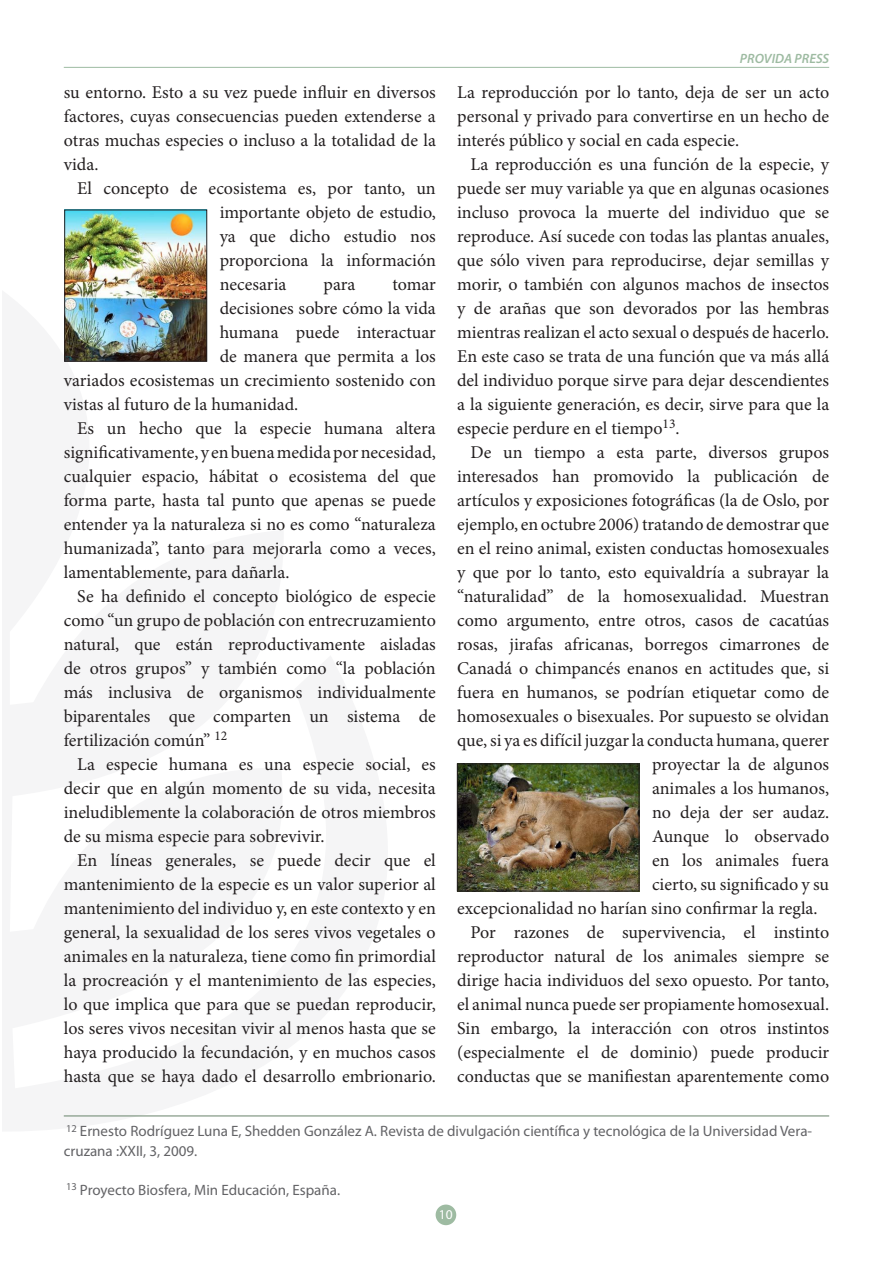
<style>
.page{position:relative;width:893px;height:1263px;background:#fff}
.page>*{position:absolute;margin:0;border:0;box-sizing:border-box;transform-origin:0 0}
.t1{font:18px/24px "Minion Pro";color:#231f20;text-align:justify}
.t2{font:15px/19.5px "Myriad Pro";color:#636366}
.t3{font:italic 600 13.5px "Myriad Pro";color:#9ebba2}
.t4{font:13.5px "Myriad Pro";color:#fff}
</style>
<div class="page">
<div style="left:436px;top:1204px;width:20px;height:21px;background:#9ebba2;border-radius:50%"></div>
<hr style="left:64px;top:67px;width:765px;height:1px;background:#9ebba2">
<img style="left:66px;top:212px;width:139px;height:147px">
<div style="left:64px;top:210px;width:143px;height:151px;border:1px solid #231f20"></div>
<img style="left:459px;top:766px;width:178px;height:123px">
<div style="left:457px;top:764px;width:182px;height:127px;border:1px solid #231f20"></div>
<hr style="left:64px;top:1115px;width:765px;height:1px;background:#68836b">
<p class="t3" style="left:740px;top:50px;width:91px">PROVIDA PRESS</p>
<p class="t1" style="left:64px;top:80px;width:374px">su entorno. Esto a su vez puede influir en diversos factores, cuyas consecuencias pueden extenderse a otras muchas especies o incluso a la totalidad de la vida.</p>
<p class="t1" style="left:220px;top:176px;width:218px;text-indent:-142px">El concepto de ecosistema es, por tanto, un importante objeto de estudio, ya que dicho estudio nos proporciona la información necesaria</p>
<p class="t1" style="left:457px;top:80px;width:374px">La reproducción por lo tanto, deja de ser un acto personal y privado para convertirse en un hecho de interés público y social en cada especie.</p>
<p class="t1" style="left:457px;top:152px;width:374px;text-indent:14px">La reproducción es una función de la especie, y puede ser muy variable ya que en algunas ocasiones incluso provoca la muerte del individuo que se reproduce. Así sucede con todas las plantas anuales, que sólo viven para reproducirse, dejar semillas y morir, o también con algunos machos de insectos y de arañas que son devorados por las hembras mientras realizan el acto sexual o después de hacerlo.<br>En este caso se trata de una función que va más allá del individuo porque sirve para dejar descendientes a la siguiente generación, es decir, sirve para que la especie perdure en el tiempo<sup>13</sup>.</p>
<p class="t1" style="left:471px;top:440px;width:360px">De un tiempo a esta parte, diversos grupos</p>
<p class="t1" style="left:457px;top:464px;width:374px">interesados han promovido la publicación de</p>
<p class="t1" style="left:457px;top:488px;width:374px">artículos y exposiciones fotográficas (la de Oslo, por</p>
<p class="t1" style="left:457px;top:512px;width:374px">ejemplo, en octubre 2006) tratando de demostrar que</p>
<p class="t1" style="left:457px;top:536px;width:374px">en el reino animal, existen conductas homosexuales</p>
<p class="t1" style="left:457px;top:560px;width:374px">y que por lo tanto, esto equivaldría a subrayar la</p>
<p class="t1" style="left:457px;top:584px;width:374px">“naturalidad” de la homosexualidad. Muestran</p>
<p class="t1" style="left:457px;top:608px;width:374px">como argumento, entre otros, casos de cacatúas</p>
<p class="t1" style="left:457px;top:632px;width:374px">rosas, jirafas africanas, borregos cimarrones de</p>
<p class="t1" style="left:457px;top:656px;width:374px">Canadá o chimpancés enanos en actitudes que, si</p>
<p class="t1" style="left:457px;top:680px;width:374px">fuera en humanos, se podrían etiquetar como de</p>
<p class="t1" style="left:457px;top:704px;width:374px">homosexuales o bisexuales. Por supuesto se olvidan</p>
<p class="t1" style="left:457px;top:728px;width:373px">que, si ya es difícil juzgar la conducta humana, querer</p>
<p class="t1" style="left:652px;top:752px;width:179px">proyectar la de algunos</p>
<p class="t1" style="left:652px;top:776px;width:179px">animales a los humanos,</p>
<p class="t1" style="left:652px;top:800px;width:179px">no deja der ser audaz.</p>
<p class="t1" style="left:652px;top:824px;width:179px">Aunque lo observado</p>
<p class="t1" style="left:652px;top:848px;width:179px">en los animales fuera</p>
<p class="t1" style="left:652px;top:872px;width:179px">cierto, su significado y su</p>
<p class="t1" style="left:457px;top:896px;width:362px">excepcionalidad no harían sino confirmar la regla.</p>
<p class="t1" style="left:457px;top:920px;width:374px;text-indent:14px">Por razones de supervivencia, el instinto reproductor natural de los animales siempre se dirige hacia individuos del sexo opuesto. Por tanto, el animal nunca puede ser propiamente homosexual.<br>Sin embargo, la interacción con otros instintos (especialmente el de dominio) puede producir conductas que se manifiestan aparentemente como</p>
<p class="t2" style="left:64px;top:1121px;width:750px"><sup>12</sup> Ernesto Rodríguez Luna E, Shedden González A. Revista de divulgación científica y tecnológica de la Universidad Vera&shy;cruzana :XXII, 3, 2009.</p>
<p class="t2" style="left:66px;top:1179px;width:276px"><sup>13</sup> Proyecto Biosfera, Min Educación, España.</p>
<p class="t1" style="left:324px;top:272px;width:33px">para</p>
<p class="t1" style="left:392px;top:272px;width:45px">tomar</p>
<p class="t1" style="left:220px;top:296px;width:218px">decisiones sobre cómo la vida</p>
<p class="t1" style="left:220px;top:320px;width:218px">humana puede interactuar</p>
<p class="t1" style="left:220px;top:344px;width:218px">de manera que permita a los</p>
<p class="t1" style="left:64px;top:368px;width:374px">variados ecosistemas un crecimiento sostenido con</p>
<p class="t1" style="left:64px;top:392px;width:236px">vistas al futuro de la humanidad.</p>
<p class="t1" style="left:64px;top:416px;width:374px;text-indent:14px">Es un hecho que la especie humana altera significativamente, y en buena medida por necesidad, cualquier espacio, hábitat o ecosistema del que forma parte, hasta tal punto que apenas se puede entender ya la naturaleza si no es como “naturaleza humanizada”, tanto para mejorarla como a veces, lamentablemente, para dañarla.</p>
<p class="t1" style="left:64px;top:584px;width:374px;text-indent:14px">Se ha definido el concepto biológico de especie como “un grupo de población con entrecruzamiento natural, que están reproductivamente aisladas de otros grupos” y también como “la población más inclusiva de organismos individualmente biparentales que comparten un sistema de fertilización común” <sup>12</sup></p>
<p class="t1" style="left:64px;top:752px;width:374px;text-indent:14px">La especie humana es una especie social, es decir que en algún momento de su vida, necesita ineludiblemente la colaboración de otros miembros de su misma especie para sobrevivir.</p>
<p class="t1" style="left:64px;top:848px;width:374px;text-indent:14px">En líneas generales, se puede decir que el mantenimiento de la especie es un valor superior al mantenimiento del individuo y, en este contexto y en general, la sexualidad de los seres vivos vegetales o animales en la naturaleza, tiene como fin primordial la procreación y el mantenimiento de las especies, lo que implica que para que se puedan reproducir, los seres vivos necesitan vivir al menos hasta que se haya producido la fecundación, y en muchos casos hasta que se haya dado el desarrollo embrionario.</p>
<p class="t4" style="left:439px;top:1206px;width:15px">10</p>
</div>
